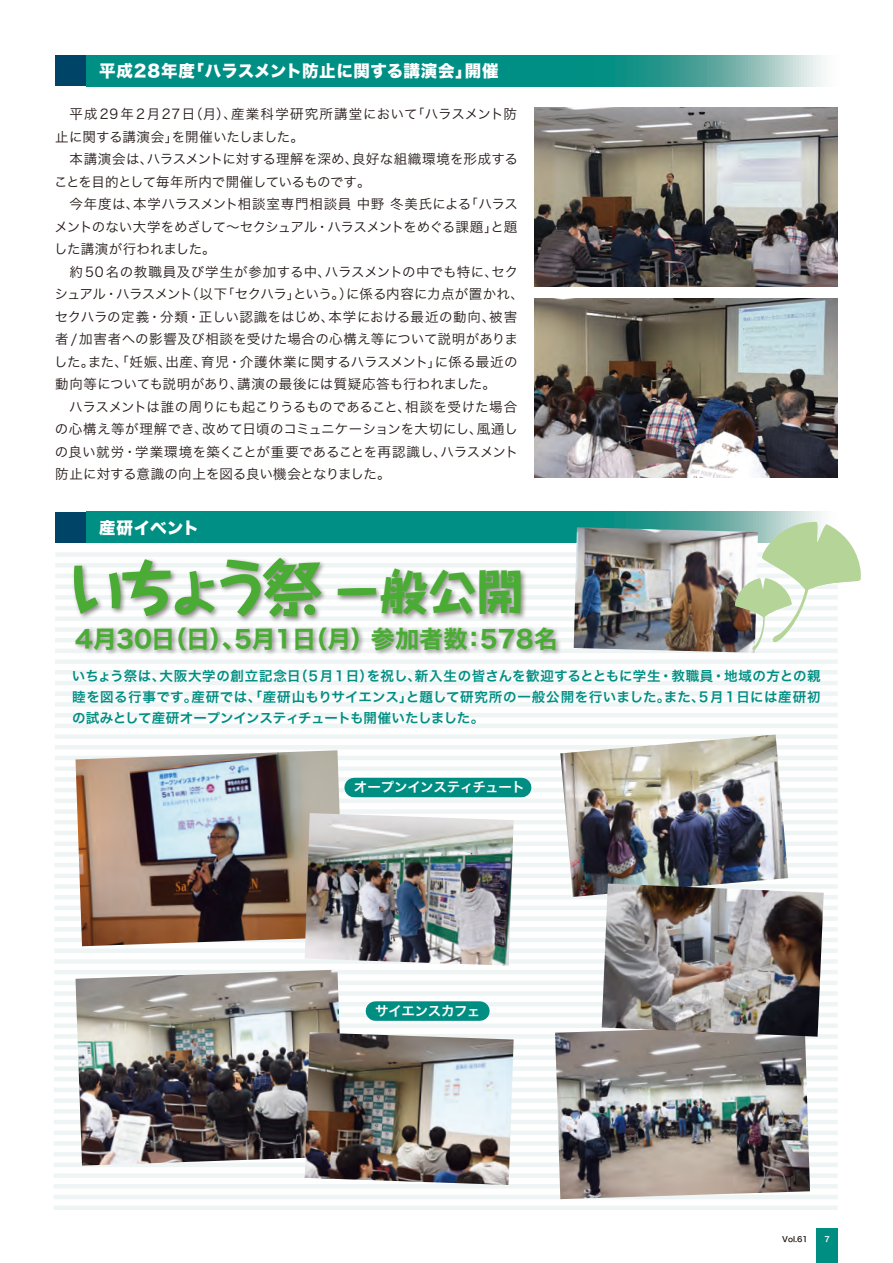
<style>
.page{position:relative;width:893px;height:1263px;background:#fff}
.page>*{position:absolute;margin:0;border:0;box-sizing:border-box;transform-origin:0 0}
.t1{font:800 60px "Taka Hand Std";letter-spacing:-.18em;color:#4aac35}
.t2{font:24px "Hira Kaku Std W7";letter-spacing:.01em;color:#4aac35}
.t3{font:16.5px "Hira Kaku Std W8";letter-spacing:.03em;color:#fff}
.t4{font:13.5px/22.5px "Hira Kaku Pro W3";letter-spacing:.005em;color:#231916}
.t5{font:13.5px/21px "Hira Kaku Std W6";letter-spacing:-.01em;color:#008e83;text-align:justify}
.t6{font:13.5px "Hira Kaku Pro W6";letter-spacing:-.02em;color:#fff}
.t7{font:7.5px "Hira Kaku Pro W6";color:#231916}
.t8{font:7.5px "Hira Kaku Pro W6";color:#fff}
.s1{font-size:48px}
</style>
<div class="page">
<div style="left:816px;top:1229px;width:22px;height:34px;background:#008e83"></div>
<div style="left:55px;top:552px;width:783px;height:5px;background:#eff5f4"></div>
<hr style="left:55px;top:563px;width:783px;height:4px;background:#eff5f4">
<hr style="left:55px;top:574px;width:783px;height:4px;background:#eff5f4">
<div style="left:55px;top:584px;width:783px;height:5px;background:#eff5f4"></div>
<div style="left:55px;top:595px;width:783px;height:5px;background:#eff5f4"></div>
<hr style="left:55px;top:606px;width:783px;height:4px;background:#eff5f4">
<div style="left:55px;top:616px;width:783px;height:5px;background:#eff5f4"></div>
<div style="left:55px;top:627px;width:783px;height:5px;background:#eff5f4"></div>
<hr style="left:55px;top:638px;width:783px;height:4px;background:#eff5f4">
<hr style="left:55px;top:649px;width:783px;height:4px;background:#eff5f4">
<div style="left:55px;top:659px;width:783px;height:5px;background:#eff5f4"></div>
<hr style="left:55px;top:670px;width:783px;height:4px;background:#eff5f4">
<hr style="left:55px;top:681px;width:783px;height:4px;background:#eff5f4">
<div style="left:55px;top:691px;width:783px;height:5px;background:#eff5f4"></div>
<div style="left:55px;top:702px;width:783px;height:5px;background:#eff5f4"></div>
<hr style="left:55px;top:713px;width:783px;height:4px;background:#eff5f4">
<hr style="left:55px;top:724px;width:783px;height:4px;background:#eff5f4">
<div style="left:55px;top:734px;width:783px;height:5px;background:#eff5f4"></div>
<hr style="left:55px;top:745px;width:783px;height:4px;background:#eff5f4">
<hr style="left:55px;top:756px;width:783px;height:4px;background:#eff5f4">
<div style="left:55px;top:766px;width:783px;height:5px;background:#eff5f4"></div>
<div style="left:55px;top:777px;width:783px;height:5px;background:#eff5f4"></div>
<svg style="left:55px;top:788px;width:783px;height:4px"></svg>
<div style="left:55px;top:798px;width:783px;height:5px;background:#eff5f4"></div>
<div style="left:55px;top:809px;width:783px;height:5px;background:#eff5f4"></div>
<hr style="left:55px;top:820px;width:783px;height:4px;background:#eff5f4">
<hr style="left:55px;top:831px;width:783px;height:4px;background:#eff5f4">
<div style="left:55px;top:841px;width:783px;height:5px;background:#eff5f4"></div>
<div style="left:55px;top:852px;width:783px;height:5px;background:#eff5f4"></div>
<hr style="left:54px;top:863px;width:784px;height:4px;background:#eff5f4">
<div style="left:54px;top:873px;width:784px;height:5px;background:#eff5f4"></div>
<div style="left:54px;top:884px;width:784px;height:5px;background:#eff5f4"></div>
<hr style="left:54px;top:895px;width:784px;height:4px;background:#eff5f4">
<hr style="left:54px;top:906px;width:784px;height:4px;background:#eff5f4">
<div style="left:54px;top:916px;width:784px;height:5px;background:#eff5f4"></div>
<hr style="left:54px;top:927px;width:784px;height:4px;background:#eff5f4">
<hr style="left:54px;top:938px;width:784px;height:4px;background:#eff5f4">
<div style="left:54px;top:948px;width:784px;height:5px;background:#eff5f4"></div>
<div style="left:54px;top:959px;width:784px;height:5px;background:#eff5f4"></div>
<hr style="left:54px;top:970px;width:784px;height:4px;background:#eff5f4">
<div style="left:54px;top:980px;width:784px;height:5px;background:#eff5f4"></div>
<div style="left:54px;top:991px;width:784px;height:5px;background:#eff5f4"></div>
<hr style="left:54px;top:1002px;width:784px;height:4px;background:#eff5f4">
<hr style="left:54px;top:1013px;width:784px;height:4px;background:#eff5f4">
<div style="left:54px;top:1023px;width:784px;height:5px;background:#eff5f4"></div>
<div style="left:54px;top:1034px;width:784px;height:5px;background:#eff5f4"></div>
<hr style="left:54px;top:1045px;width:784px;height:4px;background:#eff5f4">
<div style="left:54px;top:1055px;width:784px;height:5px;background:#eff5f4"></div>
<div style="left:54px;top:1066px;width:784px;height:5px;background:#eff5f4"></div>
<hr style="left:54px;top:1077px;width:784px;height:4px;background:#eff5f4">
<hr style="left:54px;top:1088px;width:784px;height:4px;background:#eff5f4">
<div style="left:54px;top:1098px;width:784px;height:5px;background:#eff5f4"></div>
<hr style="left:54px;top:1109px;width:784px;height:4px;background:#eff5f4">
<hr style="left:54px;top:1120px;width:784px;height:4px;background:#eff5f4">
<div style="left:54px;top:1130px;width:784px;height:5px;background:#eff5f4"></div>
<div style="left:54px;top:1141px;width:784px;height:5px;background:#eff5f4"></div>
<hr style="left:54px;top:1152px;width:784px;height:4px;background:#eff5f4">
<div style="left:54px;top:1162px;width:784px;height:5px;background:#eff5f4"></div>
<div style="left:54px;top:1173px;width:784px;height:5px;background:#eff5f4"></div>
<hr style="left:54px;top:1184px;width:784px;height:4px;background:#eff5f4">
<hr style="left:54px;top:1195px;width:784px;height:4px;background:#eff5f4">
<div style="left:54px;top:1205px;width:784px;height:5px;background:#eff5f4"></div>
<img style="left:534px;top:107px;width:304px;height:179px">
<img style="left:534px;top:298px;width:304px;height:179px">
<svg style="left:86px;top:55px;width:739px;height:31px;background:#1f998f"></svg>
<div style="left:55px;top:55px;width:31px;height:31px;background:#004567"></div>
<svg style="left:86px;top:512px;width:737px;height:31px;background:#0d9388"></svg>
<div style="left:55px;top:512px;width:31px;height:31px;background:#004567"></div>
<img style="left:73px;top:558px;width:453px;height:64px">
<img style="left:75px;top:627px;width:486px;height:28px">
<img style="left:560px;top:734px;width:228px;height:163px">
<img style="left:555px;top:1025px;width:255px;height:174px">
<img style="left:602px;top:883px;width:222px;height:154px">
<img style="left:574px;top:527px;width:181px;height:126px">
<img style="left:75px;top:750px;width:269px;height:196px">
<img style="left:305px;top:813px;width:209px;height:152px">
<img style="left:75px;top:970px;width:265px;height:195px">
<img style="left:305px;top:1032px;width:209px;height:153px">
<svg style="left:734px;top:521px;width:127px;height:129px"></svg>
<div style="left:354px;top:778px;width:168px;height:19px;background:#008e83"></div>
<div style="left:375px;top:1001px;width:105px;height:20px;background:#008e83"></div>
<p class="t3" style="left:99px;top:62px;width:401px">平成28年度「ハラスメント防止に関する講演会」開催</p>
<p class="t4" style="left:54px;top:102px;width:471px">　平成29年2月27日（月）、産業科学研究所講堂において「ハラスメント防止に関する講演会」を開催いたしました。<br>　本講演会は、ハラスメントに対する理解を深め、良好な組織環境を形成することを目的として毎年所内で開催しているものです。<br>　今年度は、本学ハラスメント相談室専門相談員 中野 冬美氏による「ハラスメントのない大学をめざして～セクシュアル・ハラスメントをめぐる課題」と題した講演が行われました。<br>　約50名の教職員及び学生が参加する中、ハラスメントの中でも特に、セクシュアル・ハラスメント（以下「セクハラ」という。）に係る内容に力点が置かれ、セクハラの定義・分類・正しい認識をはじめ、本学における最近の動向、被害者/加害者への影響及び相談を受けた場合の心構え等について説明がありました。また、「妊娠、出産、育児・介護休業に関するハラスメント」に係る最近の動向等についても説明があり、講演の最後には質疑応答も行われました。<br>　ハラスメントは誰の周りにも起こりうるものであること、相談を受けた場合の心構え等が理解でき、改めて日頃のコミュニケーションを大切にし、風通しの良い就労・学業環境を築くことが重要であることを再認識し、ハラスメント防止に対する意識の向上を図る良い機会となりました。</p>
<p class="t3" style="left:99px;top:519px;width:101px">産研イベント</p>
<p class="t1" style="left:66px;top:546px;width:459px">いちょう祭 <span class="s1">一般公開</span></p>
<p class="t2" style="left:75px;top:620px;width:484px">4月30日（日）、5月1日（月）参加者数：578名</p>
<p class="t5" style="left:72px;top:665px;width:750px">いちょう祭は、大阪大学の創立記念日（5月1日）を祝し、新入生の皆さんを歓迎するとともに学生・教職員・地域の方との親睦を図る行事です。産研では、「産研山もりサイエンス」と題して研究所の一般公開を行いました。また、5月1日には産研初の試みとして産研オープンインスティチュートも開催いたしました。</p>
<p class="t6" style="left:354px;top:775px;width:172px">オープンインスティチュート</p>
<p class="t6" style="left:375px;top:998px;width:107px">サイエンスカフェ</p>
<p class="t7" style="left:782px;top:1232px;width:27px">Vol.61</p>
<p class="t8" style="left:824px;top:1232px;width:7px">7</p>
</div>
